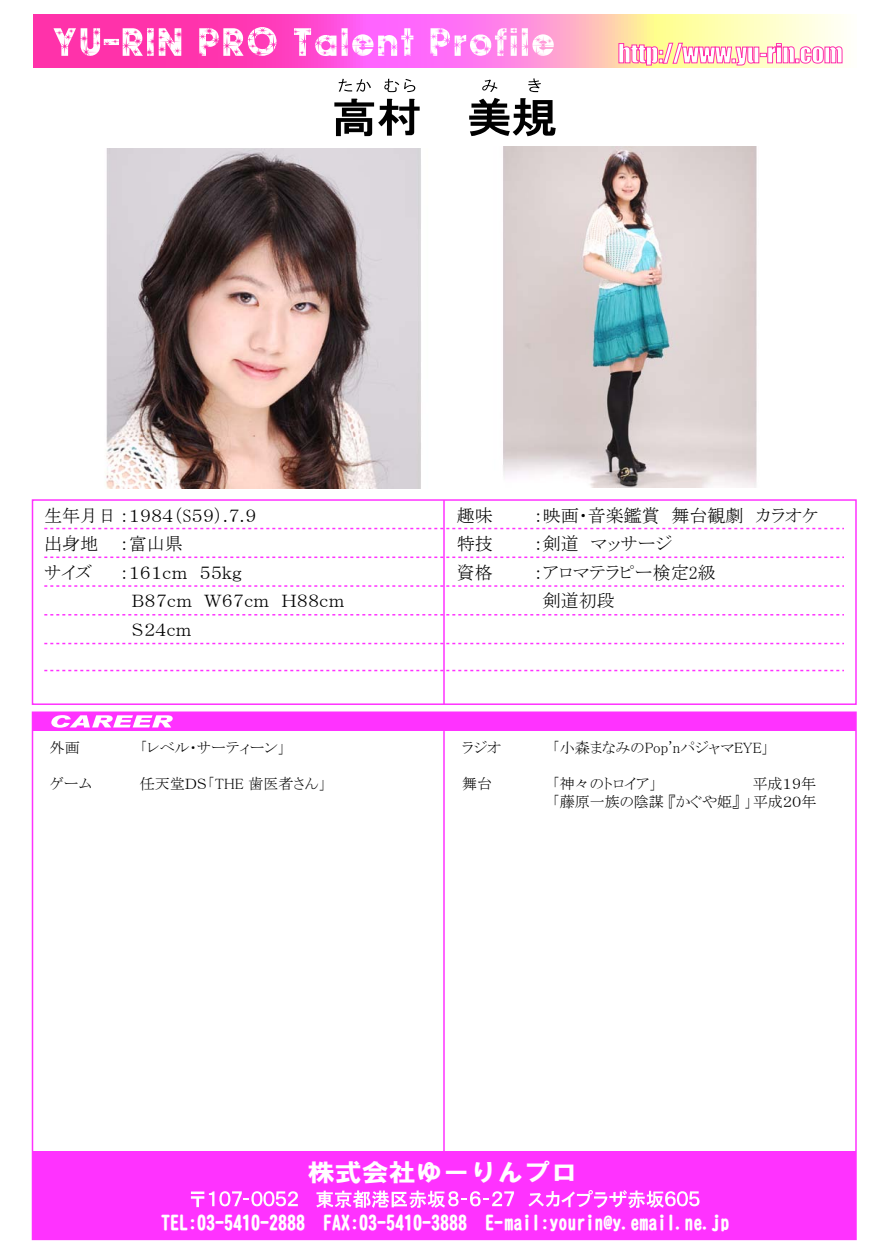
<style>
.page{position:relative;width:888px;height:1260px;background:#fff}
.page>*{position:absolute;margin:0;border:0;box-sizing:border-box;transform-origin:0 0}
.t1{font:24.3px "HGS Soei Kakugothic UB";color:#fff;scale:1.11 1}
.t2{font:18px/28.5px "MSP Mincho";color:#000}
.t3{font:18px "HG Heisei Marugothictai W8";color:#fff}
.t4{font:15px/18px "MSP Mincho";color:#000;text-align:right}
</style>
<div class="page">
<svg style="left:33px;top:15px;width:811px;height:53px;background:#ff89c5"></svg>
<svg style="left:53px;top:28px;width:128px;height:28px"></svg>
<svg style="left:199px;top:27px;width:78px;height:29px"></svg>
<svg style="left:294px;top:28px;width:119px;height:28px"></svg>
<svg style="left:431px;top:28px;width:123px;height:28px"></svg>
<svg style="left:618px;top:42px;width:225px;height:26px"></svg>
<svg style="left:44px;top:528px;width:800px;height:1px"></svg>
<svg style="left:44px;top:557px;width:800px;height:1px"></svg>
<svg style="left:44px;top:585px;width:800px;height:2px"></svg>
<svg style="left:44px;top:614px;width:800px;height:2px"></svg>
<svg style="left:44px;top:643px;width:800px;height:1px"></svg>
<svg style="left:44px;top:670px;width:800px;height:1px"></svg>
<div style="left:33px;top:712px;width:823px;height:18px;background:#ff32ff"></div>
<div style="left:33px;top:1151px;width:823px;height:88px;background:#ff32ff"></div>
<svg style="left:51px;top:715px;width:122px;height:13px"></svg>
<svg style="left:191px;top:1191px;width:107px;height:16px"></svg>
<svg style="left:316px;top:1190px;width:198px;height:18px"></svg>
<svg style="left:528px;top:1190px;width:172px;height:18px"></svg>
<svg style="left:334px;top:99px;width:86px;height:37px"></svg>
<svg style="left:469px;top:98px;width:87px;height:38px"></svg>
<svg style="left:339px;top:79px;width:32px;height:13px"></svg>
<svg style="left:384px;top:79px;width:31px;height:13px"></svg>
<svg style="left:482px;top:80px;width:15px;height:12px"></svg>
<svg style="left:528px;top:79px;width:13px;height:13px"></svg>
<div style="left:32px;top:499px;width:825px;height:206px;border:2px solid #ff32ff"></div>
<hr style="left:443px;top:500px;width:2px;height:204px;background:#ff32ff">
<hr style="left:443px;top:731px;width:2px;height:420px;background:#ff32ff">
<img style="left:106px;top:148px;width:315px;height:341px">
<img style="left:503px;top:147px;width:254px;height:340px">
<p class="t2" style="left:44px;top:501px;width:213px">生年月日：１９８４（S５９）.７.９出身地<br>サイズ</p>
<p class="t2" style="left:120px;top:529px;width:64px">：富山県</p>
<p class="t2" style="left:120px;top:558px;width:124px">：１６１ｃｍ ５５ｋｇ</p>
<p class="t2" style="left:132px;top:586px;width:214px">Ｂ８７ｃｍ Ｗ６７ｃｍ Ｈ８８ｃｍ</p>
<p class="t2" style="left:132px;top:615px;width:62px">Ｓ２４ｃｍ</p>
<p class="t4" style="left:50px;top:739px;width:31px">外画</p>
<p class="t4" style="left:50px;top:775px;width:43px">ゲーム</p>
<p class="t4" style="left:140px;top:739px;width:147px">「レベル・サーティーン」</p>
<p class="t4" style="left:140px;top:775px;width:188px">任天堂ＤＳ「THE 歯医者さん」</p>
<p class="t2" style="left:457px;top:501px;width:37px;text-align:justify">趣味特技資格</p>
<p class="t2" style="left:534px;top:501px;width:286px">：映画・音楽鑑賞 舞台観劇 カラオケ</p>
<p class="t2" style="left:534px;top:529px;width:140px">：剣道 マッサージ</p>
<p class="t2" style="left:534px;top:558px;width:184px">：アロマテラピー検定2級</p>
<p class="t2" style="left:543px;top:586px;width:73px">剣道初段</p>
<p class="t4" style="left:462px;top:739px;width:41px">ラジオ</p>
<p class="t4" style="left:462px;top:775px;width:31px">舞台</p>
<p class="t4" style="left:552px;top:739px;width:218px">「小森まなみのPop'nパジャマEYE」</p>
<p class="t4" style="left:552px;top:775px;width:106px">「神々のトロイア」</p>
<p class="t4" style="left:552px;top:775px;width:266px">平成１９年<br>「藤原一族の陰謀『かぐや姫』」平成２０年</p>
<h1 class="t1" style="left:308px;top:1160px;width:245px">株式会社ゆーりんプロ</h1>
<p class="t3" style="left:161px;top:1214px;width:570px">TEL:03-5410-2888 FAX:03-5410-3888 E-mail:yourin@y.email.ne.jp</p>
</div>
